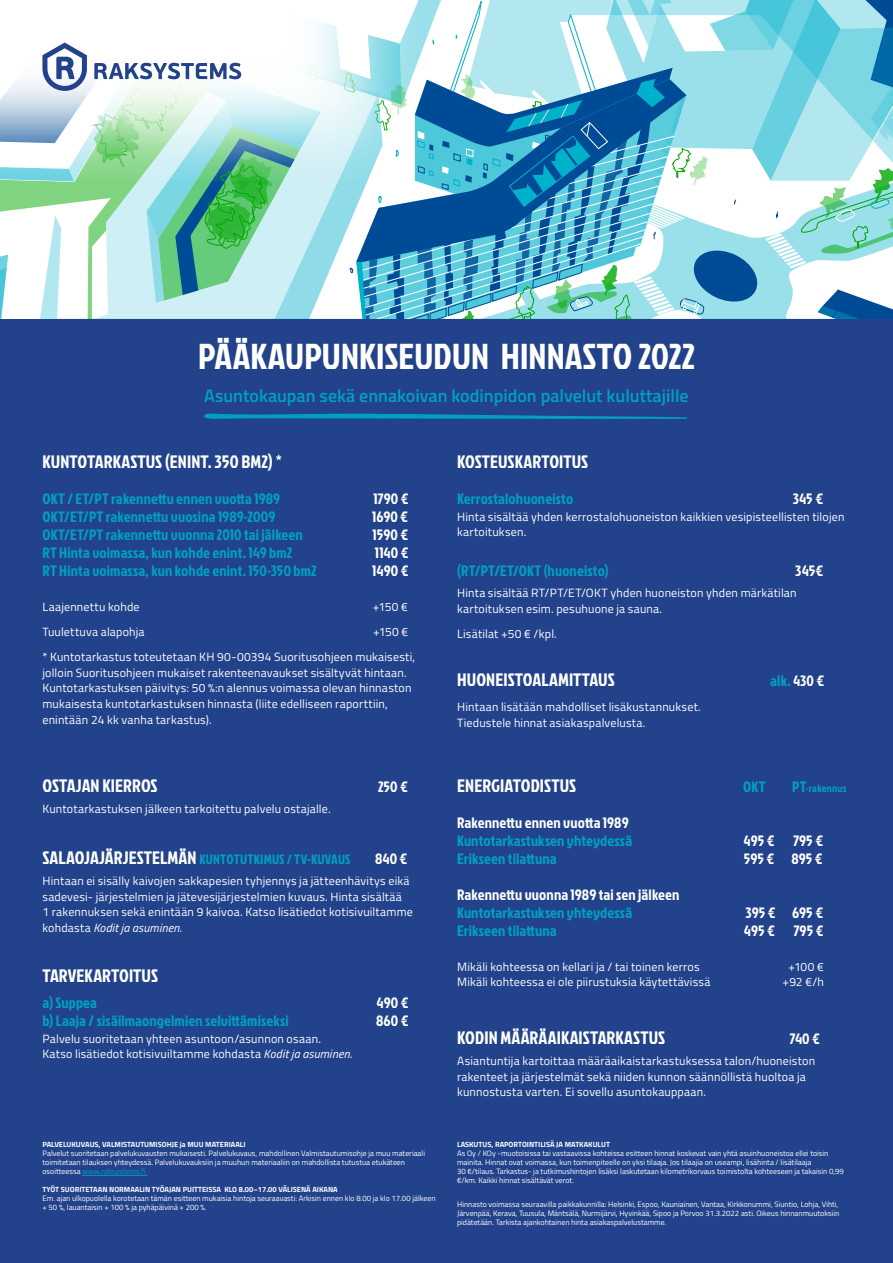
<style>
.page{position:relative;width:893px;height:1263px;background:#fff}
.page>*{position:absolute;margin:0;border:0;box-sizing:border-box;transform-origin:0 0}
.t1{font:36px "Jockey One";letter-spacing:.005em;color:#fff}
.t2{font:18px "Jockey One";letter-spacing:.005em;color:#fff}
.t3{font:600 18px "Titillium";color:#00a0c1}
.t4{font:15px "Jockey One";letter-spacing:.01em;color:#00a0c1}
.t5{font:15px "Jockey One";letter-spacing:.005em;color:#fff}
.t6{font:13.5px "Jockey One";letter-spacing:.015em;color:#00a0c1}
.t7{font:12px/15.8px "Titillium";letter-spacing:.015em;color:#fff}
.t8{font:10.5px "Jockey One";letter-spacing:.02em;color:#00a0c1}
.t9{font:7.8px/9px "Titillium";color:#fff}
.t10{font:700 7.5px "Titillium";color:#fff}
.s1{color:#fff}
.s2{font-size:18px;color:#fff}
.s3{font-style:italic}
.s4{font-size:15px}
.s5{color:#00a0c1}
</style>
<div class="page">
<div style="left:0;top:298px;width:893px;height:965px;background:#22428b"></div>
<svg style="left:0;top:0;width:893px;height:319px"></svg>
<hr style="left:82px;top:1175px;width:65px;height:1px;background:#00a0c1">
<svg style="left:204px;top:413px;width:483px;height:6px"></svg>
<h1 class="t1" style="left:198px;top:331px;width:498px">PÄÄKAUPUNKISEUDUN HINNASTO 2022</h1>
<h2 class="t3" style="left:204px;top:382px;width:486px">Asuntokaupan sekä ennakoivan kodinpidon palvelut kuluttajille</h2>
<h2 class="t2" style="left:42px;top:449px;width:241px">KUNTOTARKASTUS (ENINT. 350 BM2) *</h2>
<p class="t4" style="left:42px;top:488px;width:239px">OKT / ET/PT rakennettu ennen vuotta 1989</p>
<p class="t5" style="left:374px;top:488px;width:36px">1790 €</p>
<p class="t4" style="left:42px;top:506px;width:234px">OKT/ET/PT rakennettu vuosina 1989-2009</p>
<p class="t5" style="left:372px;top:506px;width:37px">1690 €</p>
<p class="t4" style="left:42px;top:524px;width:262px">OKT/ET/PT rakennettu vuonna 2010 tai jälkeen</p>
<p class="t5" style="left:372px;top:524px;width:37px">1590 €</p>
<p class="t4" style="left:42px;top:542px;width:251px">RT Hinta voimassa, kun kohde enint. 149 bm2</p>
<p class="t5" style="left:375px;top:542px;width:35px">1140 €</p>
<p class="t4" style="left:42px;top:560px;width:276px">RT Hinta voimassa, kun kohde enint. 150-350 bm2</p>
<p class="t5" style="left:372px;top:560px;width:37px">1490 €</p>
<p class="t7" style="left:42px;top:598px;width:99px">Laajennettu kohde</p>
<p class="t7" style="left:373px;top:598px;width:37px">+150 €</p>
<p class="t7" style="left:42px;top:623px;width:104px">Tuulettuva alapohja</p>
<p class="t7" style="left:42px;top:618px;width:374px;line-height:25px;text-indent:331px">+150 € * Kuntotarkastus toteutetaan KH 90-00394 Suoritusohjeen mukaisesti,</p>
<p class="t7" style="left:42px;top:664px;width:371px">jolloin Suoritusohjeen mukaiset rakenteenavaukset sisältyvät hintaan.<br>Kuntotarkastuksen päivitys: 50 %:n alennus voimassa olevan hinnaston mukaisesta kuntotarkastuksen hinnasta (liite edelliseen raporttiin, enintään 24 kk vanha tarkastus).</p>
<h2 class="t2" style="left:457px;top:449px;width:133px">KOSTEUSKARTOITUS</h2>
<p class="t4" style="left:457px;top:488px;width:118px">Kerrostalohuoneisto</p>
<p class="t5" style="left:793px;top:488px;width:31px">345 €</p>
<p class="t7" style="left:457px;top:508px;width:389px">Hinta sisältää yhden kerrostalohuoneiston kaikkien vesipisteellisten tilojen kartoituksen.</p>
<p class="t4" style="left:457px;top:560px;width:153px">(RT/PT/ET/OKT (huoneisto)</p>
<p class="t5" style="left:795px;top:560px;width:29px">345€</p>
<p class="t7" style="left:457px;top:584px;width:341px">Hinta sisältää RT/PT/ET/OKT yhden huoneiston yhden märkätilan kartoituksen esim. pesuhuone ja sauna.</p>
<p class="t7" style="left:457px;top:625px;width:101px">Lisätilat +50 € /kpl.</p>
<h2 class="t2" style="left:457px;top:667px;width:159px">HUONEISTOALAMITTAUS</h2>
<p class="t4" style="left:770px;top:670px;width:55px">alk. <span class="s1">430 €</span></p>
<p class="t7" style="left:457px;top:699px;width:245px">Hintaan lisätään mahdolliset lisäkustannukset.<br>Tiedustele hinnat asiakaspalvelusta.</p>
<h2 class="t2" style="left:42px;top:773px;width:117px">OSTAJAN KIERROS</h2>
<p class="t5" style="left:378px;top:776px;width:31px">250 €</p>
<p class="t7" style="left:42px;top:800px;width:290px">Kuntotarkastuksen jälkeen tarkoitettu palvelu ostajalle.</p>
<p class="t6" style="left:42px;top:849px;width:310px"><span class="s2">SALAOJAJÄRJESTELMÄN</span> KUNTOTUTKIMUS / TV-KUVAUS</p>
<p class="t5" style="left:375px;top:848px;width:34px">840 €</p>
<p class="t7" style="left:42px;top:872px;width:372px">Hintaan ei sisälly kaivojen sakkapesien tyhjennys ja jätteenhävitys eikä sadevesi- järjestelmien ja jätevesijärjestelmien kuvaus. Hinta sisältää<br>1 rakennuksen sekä enintään 9 kaivoa. Katso lisätiedot kotisivuiltamme kohdasta <span class="s3">Kodit ja asuminen.</span></p>
<h2 class="t2" style="left:42px;top:963px;width:117px">TARVEKARTOITUS</h2>
<p class="t4" style="left:42px;top:992px;width:56px">a) Suppea</p>
<p class="t5" style="left:376px;top:992px;width:33px">490 €</p>
<p class="t4" style="left:42px;top:1010px;width:248px">b) Laaja / sisäilmaongelmien selvittämiseksi</p>
<p class="t5" style="left:376px;top:1010px;width:34px">860 €</p>
<p class="t7" style="left:42px;top:1030px;width:311px">Palvelu suoritetaan yhteen asuntoon/asunnon osaan.<br>Katso lisätiedot kotisivuiltamme kohdasta <span class="s3">Kodit ja asuminen.</span></p>
<h2 class="t2" style="left:457px;top:773px;width:120px">ENERGIATODISTUS</h2>
<p class="t4" style="left:743px;top:776px;width:24px">OKT</p>
<p class="t8" style="left:792px;top:781px;width:56px"><span class="s4">PT</span>-rakennus</p>
<p class="t5" style="left:457px;top:812px;width:173px">Rakennettu ennen vuotta 1989</p>
<p class="t4" style="left:457px;top:830px;width:177px">Kuntotarkastuksen yhteydessä</p>
<p class="t5" style="left:743px;top:830px;width:32px">495 €</p>
<p class="t5" style="left:793px;top:830px;width:31px">795 €</p>
<p class="t4" style="left:457px;top:848px;width:101px">Erikseen tilattuna</p>
<p class="t5" style="left:744px;top:848px;width:80px">595 € 895 €</p>
<p class="t5" style="left:457px;top:884px;width:224px">Rakennettu vuonna 1989 tai sen jälkeen</p>
<p class="t4" style="left:457px;top:902px;width:177px">Kuntotarkastuksen yhteydessä</p>
<p class="t5" style="left:746px;top:902px;width:78px">395 € 695 €</p>
<p class="t4" style="left:457px;top:920px;width:101px">Erikseen tilattuna</p>
<p class="t5" style="left:744px;top:920px;width:32px">495 €</p>
<p class="t5" style="left:794px;top:920px;width:31px">795 €</p>
<p class="t7" style="left:457px;top:958px;width:244px">Mikäli kohteessa on kellari ja / tai toinen kerros</p>
<p class="t7" style="left:788px;top:958px;width:37px">+100 €</p>
<p class="t7" style="left:457px;top:974px;width:255px">Mikäli kohteessa ei ole piirustuksia käytettävissä</p>
<p class="t7" style="left:783px;top:974px;width:43px">+92 €/h</p>
<h2 class="t2" style="left:457px;top:1025px;width:209px">KODIN MÄÄRÄAIKAISTARKASTUS</h2>
<p class="t5" style="left:790px;top:1028px;width:31px">740 €</p>
<p class="t7" style="left:457px;top:1052px;width:359px">Asiantuntija kartoittaa määräaikaistarkastuksessa talon/huoneiston rakenteet ja järjestelmät sekä niiden kunnon säännöllistä huoltoa ja kunnostusta varten. Ei sovellu asuntokauppaan.</p>
<p class="t10" style="left:43px;top:1139px;width:204px">PALVELUKUVAUS, VALMISTAUTUMISOHJE ja MUU MATERIAALI</p>
<p class="t9" style="left:43px;top:1149px;width:384px">Palvelut suoritetaan palvelukuvausten mukaisesti. Palvelukuvaus, mahdollinen Valmistautumisohje ja muu materiaali toimitetaan tilauksen yhteydessä. Palvelukuvauksiin ja muuhun materiaaliin on mahdollista tutustua etukäteen osoitteessa <span class="s5">www.raksystems.fi.</span></p>
<p class="t10" style="left:43px;top:1184px;width:297px">TYÖT SUORITETAAN NORMAALIN TYÖAJAN PUITTEISSA KLO 8.00–17.00 VÄLISENÄ AIKANA</p>
<p class="t9" style="left:43px;top:1194px;width:395px">Em. ajan ulkopuolella korotetaan tämän esitteen mukaisia hintoja seuraavasti: Arkisin ennen klo 8.00 ja klo 17.00 jälkeen + 50 %, lauantaisin + 100 % ja pyhäpäivinä + 200 %.</p>
<p class="t10" style="left:457px;top:1139px;width:154px">LASKUTUS, RAPORTOINTILISÄ JA MATKAKULUT</p>
<p class="t9" style="left:457px;top:1149px;width:388px">As Oy / KOy -muotoisissa tai vastaavissa kohteissa esitteen hinnat koskevat vain yhtä asuinhuoneistoa ellei toisin mainita. Hinnat ovat voimassa, kun toimenpiteelle on yksi tilaaja. Jos tilaajia on useampi, lisähinta / lisätilaaja<br>30 €/tilaus. Tarkastus- ja tutkimushintojen lisäksi laskutetaan kilometrikorvaus toimistolta kohteeseen ja takaisin 0,99 €/km. Kaikki hinnat sisältävät verot.</p>
<p class="t9" style="left:457px;top:1199px;width:384px">Hinnasto voimassa seuraavilla paikkakunnilla: Helsinki, Espoo, Kauniainen, Vantaa, Kirkkonummi, Siuntio, Lohja, Vihti,<br>Järvenpää, Kerava, Tuusula, Mäntsälä, Nurmijärvi, Hyvinkää, Sipoo ja Porvoo 31.3.2022 asti. Oikeus hinnanmuutoksiin pidätetään. Tarkista ajankohtainen hinta asiakaspalvelustamme.</p>
</div>
